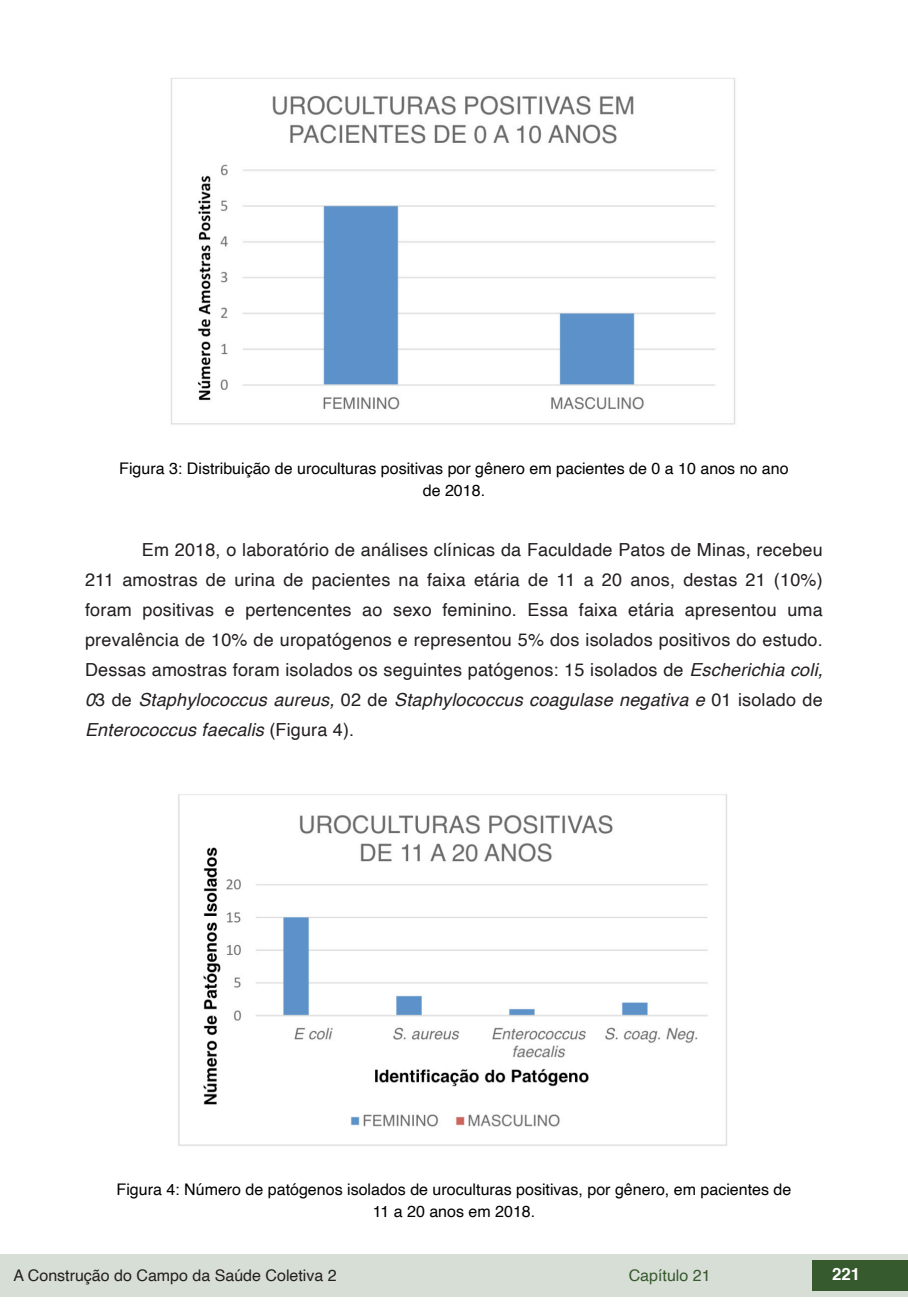
<style>
.page{position:relative;width:908px;height:1304px;background:#fff}
.page>*{position:absolute;margin:0;border:0;box-sizing:border-box;transform-origin:0 0}
.txt{font:18px/30px "Helvetica";letter-spacing:.01em;color:#231f20;text-align:justify}
.t1{font:700 16.8px "Helvetica";color:#fff}
.info_tab_graf_imag{font:16px/22px "Helvetica";color:#000;text-align:center}
.t2{font:16px "Helvetica";color:#231f20}
.t3{font:16px "Helvetica";color:#36592e}
.s1{font-style:italic}
</style>
<div class="page">
<div style="left:0;top:1254px;width:906px;height:43px;background:#d7ded5"></div>
<div style="left:812px;top:1261px;width:95px;height:30px;background:#36592e"></div>
<img style="left:170px;top:78px;width:565px;height:347px">
<img style="left:178px;top:794px;width:549px;height:352px">
<p class="info_tab_graf_imag" style="left:119px;top:458px;width:670px">Figura 3: Distribuição de uroculturas positivas por gênero em pacientes de 0 a 10 anos no ano de 2018.</p>
<p class="txt" style="left:85px;top:535px;width:738px;text-indent:57px">Em 2018, o laboratório de análises clínicas da Faculdade Patos de Minas, recebeu 211 amostras de urina de pacientes na faixa etária de 11 a 20 anos, destas 21 (10%) foram positivas e pertencentes ao sexo feminino. Essa faixa etária apresentou uma prevalência de 10% de uropatógenos e representou 5% dos isolados positivos do estudo.<br>Dessas amostras foram isolados os seguintes patógenos: 15 isolados de <span class="s1">Escherichia coli, 0</span>3 de <span class="s1">Staphylococcus aureus,</span> 02 de <span class="s1">Staphylococcus coagulase negativa e</span> 01 isolado de <span class="s1">Enterococcus faecalis</span> (Figura 4).</p>
<p class="info_tab_graf_imag" style="left:116px;top:1179px;width:676px">Figura 4: Número de patógenos isolados de uroculturas positivas, por gênero, em pacientes de<br>11 a 20 anos em 2018.</p>
<p class="t2" style="left:14px;top:1263px;width:324px">A Construção do Campo da Saúde Coletiva 2</p>
<p class="t3" style="left:628px;top:1263px;width:83px">Capítulo 21</p>
<p class="t1" style="left:831px;top:1261px;width:30px">221</p>
</div>
